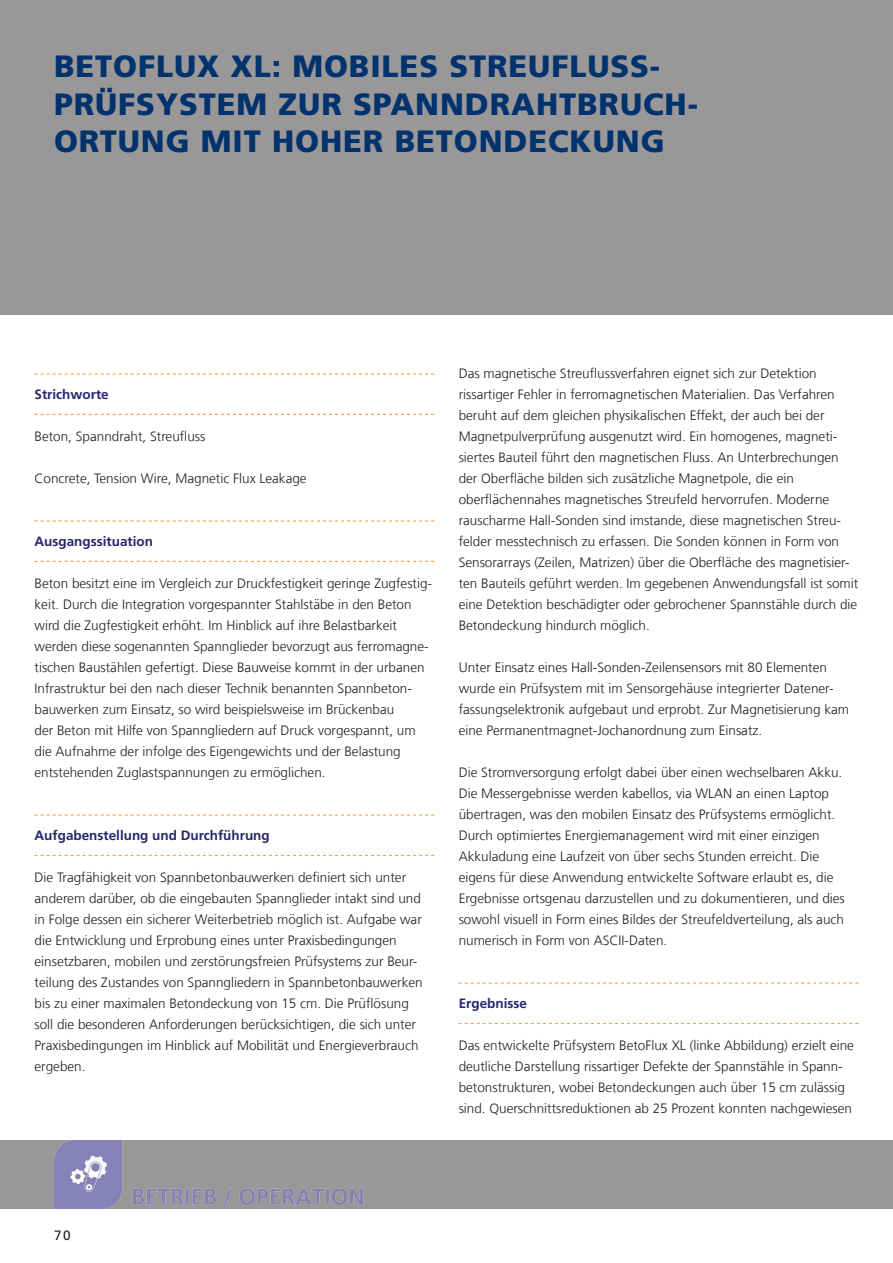
<style>
.page{position:relative;width:893px;height:1263px;background:#fff}
.page>*{position:absolute;margin:0;border:0;box-sizing:border-box;transform-origin:0 0}
._03_Standardüberschr{font:900 30.75px/37.5px "Frutiger LT Com";letter-spacing:.03em;color:#00326d}
._06_Fließtext{font:300 13.5px/21px "Frutiger LT Com";color:#231f20}
.Zwischenüberschrift{font:700 13.5px "Frutiger LT Com";color:#29256e}
._09_Pagina_links{font:13.5px "Frutiger LT Com";color:#231f20}
</style>
<div class="page">
<div style="left:0;top:1140px;width:893px;height:69px;background:#999798"></div>
<div style="left:0;top:0;width:893px;height:315px;background:#999798"></div>
<img style="left:54px;top:1141px;width:310px;height:68px">
<svg style="left:35px;top:374px;width:399px;height:1px"></svg>
<svg style="left:35px;top:414px;width:399px;height:1px"></svg>
<svg style="left:35px;top:521px;width:399px;height:1px"></svg>
<svg style="left:35px;top:561px;width:399px;height:1px"></svg>
<svg style="left:35px;top:815px;width:399px;height:1px"></svg>
<svg style="left:35px;top:855px;width:399px;height:1px"></svg>
<svg style="left:459px;top:983px;width:399px;height:1px"></svg>
<svg style="left:459px;top:1023px;width:399px;height:1px"></svg>
<p class="_03_Standardüberschr" style="left:54px;top:48px;width:645px">BETOFLUX XL: MOBILES STREUFLUSS-<br>PRÜFSYSTEM ZUR SPANNDRAHTBRUCH-</p>
<p class="_03_Standardüberschr" style="left:54px;top:123px;width:612px">ORTUNG MIT HOHER BETONDECKUNG</p>
<p class="Zwischenüberschrift" style="left:35px;top:386px;width:76px">Strichworte</p>
<p class="_06_Fließtext" style="left:35px;top:426px;width:172px">Beton, Spanndraht, Streufluss</p>
<p class="_06_Fließtext" style="left:35px;top:468px;width:274px">Concrete, Tension Wire, Magnetic Flux Leakage</p>
<p class="Zwischenüberschrift" style="left:35px;top:533px;width:120px">Ausgangssituation</p>
<p class="_06_Fließtext" style="left:35px;top:573px;width:399px">Beton besitzt eine im Vergleich zur Druckfestigkeit geringe Zugfestig&shy;keit. Durch die Integration vorgespannter Stahlstäbe in den Beton wird die Zugfestigkeit erhöht. Im Hinblick auf ihre Belastbarkeit werden diese sogenannten Spannglieder bevorzugt aus ferromagne&shy;tischen Baustählen gefertigt. Diese Bauweise kommt in der urbanen Infrastruktur bei den nach dieser Technik benannten Spannbeton&shy;bauwerken zum Einsatz, so wird beispielsweise im Brückenbau<br>der Beton mit Hilfe von Spanngliedern auf Druck vorgespannt, um die Aufnahme der infolge des Eigengewichts und der Belastung entstehenden Zuglastspannungen zu ermöglichen.</p>
<p class="Zwischenüberschrift" style="left:35px;top:827px;width:237px">Aufgabenstellung und Durchführung</p>
<p class="_06_Fließtext" style="left:35px;top:867px;width:390px">Die Tragfähigkeit von Spannbetonbauwerken definiert sich unter anderem darüber, ob die eingebauten Spannglieder intakt sind und in Folge dessen ein sicherer Weiterbetrieb möglich ist. Aufgabe war die Entwicklung und Erprobung eines unter Praxisbedingungen einsetzbaren, mobilen und zerstörungsfreien Prüfsystems zur Beur&shy;teilung des Zustandes von Spanngliedern in Spannbetonbauwerken bis zu einer maximalen Betondeckung von 15 cm. Die Prüflösung soll die besonderen Anforderungen berücksichtigen, die sich unter Praxisbedingungen im Hinblick auf Mobilität und Energieverbrauch ergeben.</p>
<p class="_06_Fließtext" style="left:459px;top:363px;width:401px">Das magnetische Streuflussverfahren eignet sich zur Detektion rissartiger Fehler in ferromagnetischen Materialien. Das Verfahren beruht auf dem gleichen physikalischen Effekt, der auch bei der Magnetpulverprüfung ausgenutzt wird. Ein homogenes, magneti&shy;siertes Bauteil führt den magnetischen Fluss. An Unterbrechungen der Oberfläche bilden sich zusätzliche Magnetpole, die ein oberflächennahes magnetisches Streufeld hervorrufen. Moderne rauscharme Hall-Sonden sind imstande, diese magnetischen Streu&shy;felder messtechnisch zu erfassen. Die Sonden können in Form von Sensorarrays (Zeilen, Matrizen) über die Oberfläche des magnetisier&shy;ten Bauteils geführt werden. Im gegebenen Anwendungsfall ist somit eine Detektion beschädigter oder gebrochener Spannstähle durch die Betondeckung hindurch möglich.</p>
<p class="_06_Fließtext" style="left:459px;top:657px;width:392px">Unter Einsatz eines Hall-Sonden-Zeilensensors mit 80 Elementen wurde ein Prüfsystem mit im Sensorgehäuse integrierter Datener&shy;fassungselektronik aufgebaut und erprobt. Zur Magnetisierung kam eine Permanentmagnet-Jochanordnung zum Einsatz.</p>
<p class="_06_Fließtext" style="left:459px;top:762px;width:388px">Die Stromversorgung erfolgt dabei über einen wechselbaren Akku.<br>Die Messergebnisse werden kabellos, via WLAN an einen Laptop übertragen, was den mobilen Einsatz des Prüfsystems ermöglicht.<br>Durch optimiertes Energiemanagement wird mit einer einzigen Akkuladung eine Laufzeit von über sechs Stunden erreicht. Die eigens für diese Anwendung entwickelte Software erlaubt es, die Ergebnisse ortsgenau darzustellen und zu dokumentieren, und dies sowohl visuell in Form eines Bildes der Streufeldverteilung, als auch numerisch in Form von ASCII-Daten.</p>
<p class="Zwischenüberschrift" style="left:459px;top:995px;width:70px">Ergebnisse</p>
<p class="_06_Fließtext" style="left:459px;top:1035px;width:397px">Das entwickelte Prüfsystem BetoFlux XL (linke Abbildung) erzielt eine deutliche Darstellung rissartiger Defekte der Spannstähle in Spann&shy;betonstrukturen, wobei Betondeckungen auch über 15 cm zulässig sind. Querschnittsreduktionen ab 25 Prozent konnten nachgewiesen</p>
<p class="_09_Pagina_links" style="left:54px;top:1227px;width:18px">70</p>
</div>
